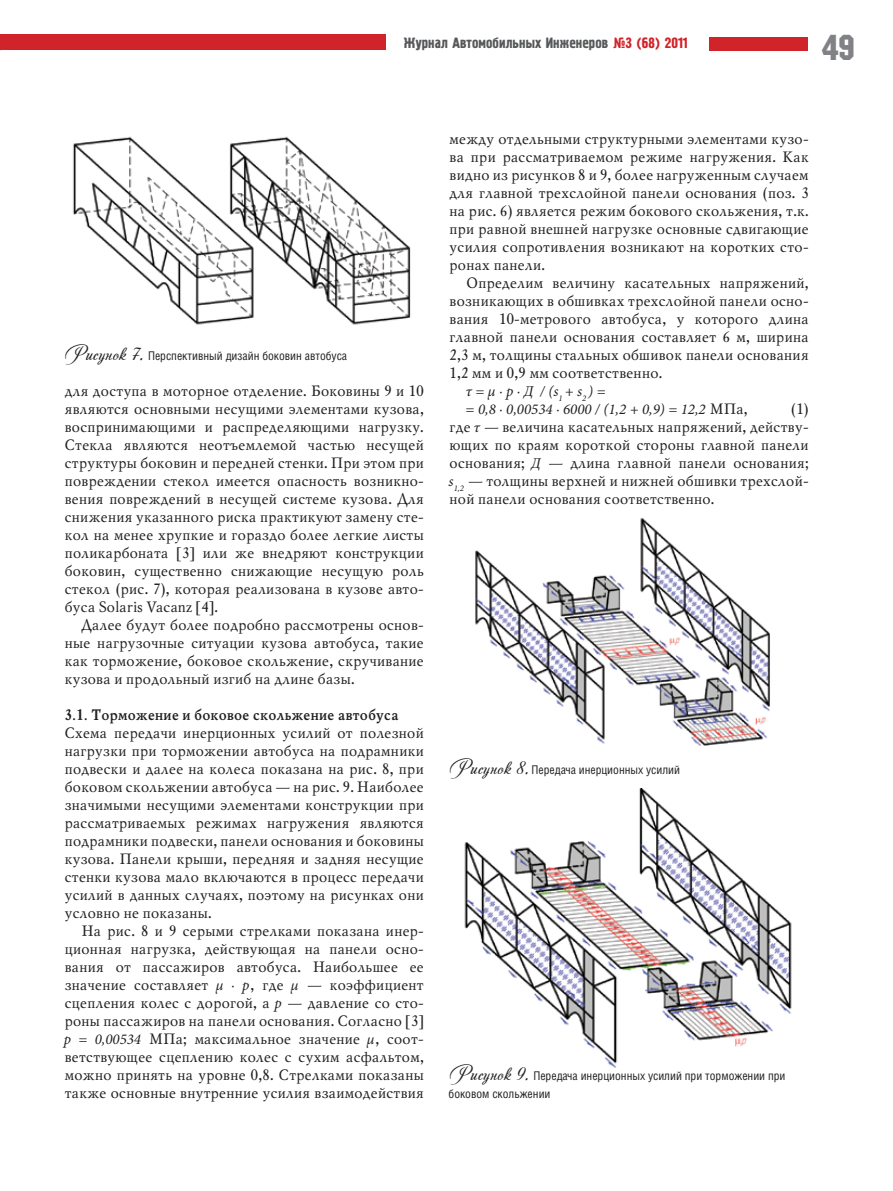
<style>
.page{position:relative;width:893px;height:1191px;background:#fff}
.page>*{position:absolute;margin:0;border:0;box-sizing:border-box;transform-origin:0 0}
.t1{font:36px "Machine C";color:#808285}
.TEXT{font:15px/18px "Mysl C";color:#231f20;text-align:justify}
.TEXT-2{font:italic 15px "Minion Pro";color:#231f20}
.TEXT-3{font:700 15px "Mysl C";color:#231f20}
.t2{font:15px "Pollock 1 C";color:#57585a}
.PODPIS{font:12px/18px "Helios Cond";color:#231f20}
.s1{color:#d1232a}
.s2{font-family:"Andantinoscript";font-size:21px}
.s3{font-family:"Minion Pro";font-style:italic}
.s4{font-family:"Mysl C";font-style:normal}
</style>
<div class="page">
<div style="left:0;top:34px;width:386px;height:16px;background:#d1232a"></div>
<div style="left:709px;top:38px;width:99px;height:13px;background:#d1232a"></div>
<img style="left:464px;top:788px;width:328px;height:280px">
<img style="left:475px;top:518px;width:295px;height:228px">
<img style="left:73px;top:136px;width:338px;height:189px">
<p class="t2" style="left:404px;top:34px;width:285px">Журнал Автомобильных Инженеров <span class="s1">№3 (68) 2011</span></p>
<h1 class="t1" style="left:822px;top:27px;width:34px">49</h1>
<p class="PODPIS" style="left:64px;top:347px;width:285px"><span class="s2">Рисунок 7.</span> Перспективный дизайн боковин автобуса</p>
<p class="TEXT" style="left:64px;top:382px;width:361px">для доступа в моторное отделение. Боковины 9 и 10 являются основными несущими элементами кузова, воспринимающими и распределяющими нагрузку.<br>Стекла являются неотъемлемой частью несущей структуры боковин и передней стенки. При этом при повреждении стекол имеется опасность возникно&shy;вения повреждений в несущей системе кузова. Для снижения указанного риска практикуют замену сте&shy;кол на менее хрупкие и гораздо более легкие листы поликарбоната [3] или же внедряют конструкции боковин, существенно снижающие несущую роль стекол (рис. 7), которая реализована в кузове авто&shy;буса Solaris Vacanz [4].</p>
<p class="TEXT" style="left:64px;top:616px;width:361px;text-indent:17px">Далее будут более подробно рассмотрены основ&shy;ные нагрузочные ситуации кузова автобуса, такие как торможение, боковое скольжение, скручивание кузова и продольный изгиб на длине базы.</p>
<p class="TEXT-3" style="left:64px;top:707px;width:336px">3.1. Торможение и боковое скольжение автобуса</p>
<p class="TEXT" style="left:64px;top:724px;width:361px">Схема передачи инерционных усилий от полезной нагрузки при торможении автобуса на подрамники подвески и далее на колеса показана на рис. 8, при боковом скольжении автобуса — на рис. 9. Наиболее значимыми несущими элементами конструкции при рассматриваемых режимах нагружения являются подрамники подвески, панели основания и боковины кузова. Панели крыши, передняя и задняя несущие стенки кузова мало включаются в процесс передачи усилий в данных случаях, поэтому на рисунках они условно не показаны.</p>
<p class="TEXT" style="left:64px;top:922px;width:361px;text-indent:17px">На рис. 8 и 9 серыми стрелками показана инер&shy;ционная нагрузка, действующая на панели осно&shy;вания от пассажиров автобуса. Наибольшее ее значение составляет <span class="s3">μ ∙ p</span>, где <span class="s3">μ</span> — коэффициент сцепления колес с дорогой, а <span class="s3">p</span> — давление со сто&shy;роны пассажиров на панели основания. Согласно [3] <span class="s3">p = 0,00534</span> МПа; максимальное значение <span class="s3">μ</span>, соот&shy;ветствующее сцеплению колес с сухим асфальтом, можно принять на уровне 0,8. Стрелками показаны также основные внутренние усилия взаимодействия</p>
<p class="TEXT" style="left:449px;top:130px;width:361px">между отдельными структурными элементами кузо&shy;ва при рассматриваемом режиме нагружения. Как видно из рисунков 8 и 9, более нагруженным случаем для главной трехслойной панели основания (поз. 3 на рис. 6) является режим бокового скольжения, т.к. при равной внешней нагрузке основные сдвигающие усилия сопротивления возникают на коротких сто&shy;ронах панели.</p>
<p class="TEXT" style="left:449px;top:274px;width:361px;text-indent:17px">Определим величину касательных напряжений, возникающих в обшивках трехслойной панели осно&shy;вания 10-метрового автобуса, у которого длина главной панели основания составляет 6 м, ширина 2,3 м, толщины стальных обшивок панели основания 1,2 мм и 0,9 мм соответственно.</p>
<p class="TEXT-2" style="left:466px;top:381px;width:142px">τ = μ ∙ p ∙ Д / (s<sub>1</sub> + s<sub>2</sub> ) =</p>
<p class="TEXT-2" style="left:466px;top:399px;width:283px">= 0,8 ∙ 0,00534 ∙ 6000 / (1,2 + 0,9) = 12,2 <span class="s4">МПа,</span></p>
<p class="TEXT" style="left:790px;top:400px;width:20px">(1)</p>
<p class="TEXT" style="left:449px;top:418px;width:361px">где <span class="s3">τ</span> — величина касательных напряжений, действу&shy;ющих по краям короткой стороны главной панели основания; <span class="s3">Д</span> — длина главной панели основания; <span class="s3">s</span><sub>1,2</sub> — толщины верхней и нижней обшивки трехслой&shy;ной панели основания соответственно.</p>
<p class="PODPIS" style="left:449px;top:761px;width:233px"><span class="s2">Рисунок 8.</span> Передача инерционных усилий</p>
<p class="PODPIS" style="left:449px;top:1067px;width:338px"><span class="s2">Рисунок 9.</span> Передача инерционных усилий при торможении при боковом скольжении</p>
</div>
